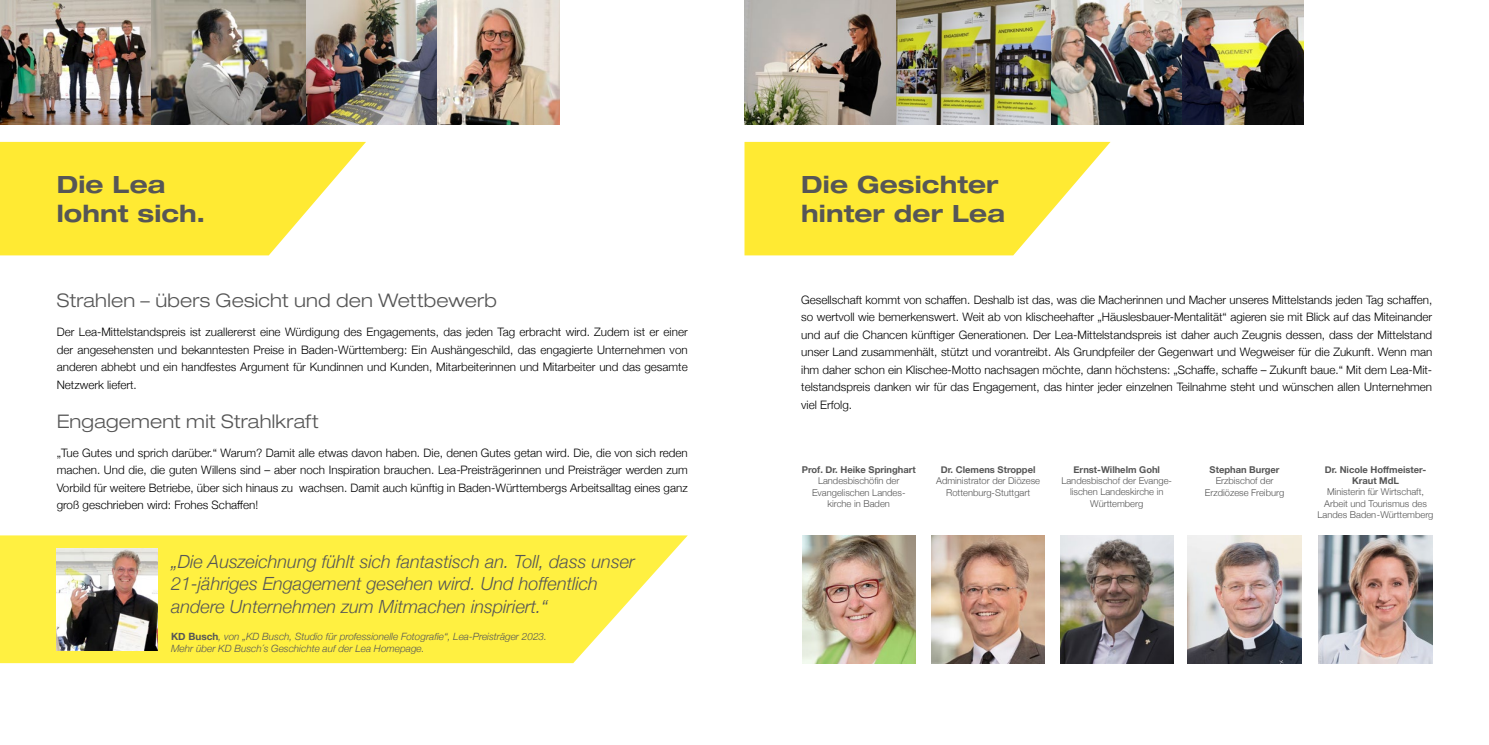
<style>
.page{position:relative;width:1489px;height:745px;background:#fff}
.page>*{position:absolute;margin:0;border:0;box-sizing:border-box;transform-origin:0 0}
.t1{font:700 expanded 23.75px/28.5px "Helvetica Neue";letter-spacing:.005em;color:#565656}
.t2{font:300 expanded 18.75px "Helvetica Neue";letter-spacing:.01em;color:#565656}
.t3{font:italic 300 18.12px/22.5px "Helvetica Neue";color:#565656}
.t4{font:300 11.62px/17.5px "Helvetica Neue";color:#000;text-align:justify}
.t5{font:italic 300 10px/12px "Helvetica Neue";color:#565656}
.t6{font:300 9.38px/11.2px "Helvetica Neue";color:#565656;text-align:center}
.t7{font:700 9.38px/11.2px "Helvetica Neue";color:#565656;text-align:center}
.s1{font-weight:700;font-style:normal}
</style>
<div class="page">
<svg style="left:0;top:535px;width:687px;height:127px;background:#fef153"></svg>
<img style="left:57px;top:548px;width:100px;height:101px">
<svg style="left:0;top:142px;width:366px;height:113px;background:#ffec4d"></svg>
<svg style="left:744px;top:142px;width:366px;height:113px;background:#ffec4d"></svg>
<img style="left:1187px;top:535px;width:114px;height:127px">
<img style="left:802px;top:535px;width:113px;height:127px">
<img style="left:1318px;top:535px;width:113px;height:127px">
<img style="left:0;top:0;width:559px;height:124px">
<img style="left:1060px;top:535px;width:113px;height:127px">
<img style="left:744px;top:0;width:559px;height:124px">
<img style="left:931px;top:535px;width:113px;height:127px">
<h1 class="t1" style="left:57px;top:169px;width:150px">Die Lea lohnt sich.</h1>
<h1 class="t1" style="left:801px;top:169px;width:205px">Die Gesichter hinter der Lea</h1>
<h2 class="t2" style="left:57px;top:289px;width:442px">Strahlen – übers Gesicht und den Wettbewerb</h2>
<p class="t4" style="left:57px;top:322px;width:632px">Der Lea-Mittelstandspreis ist zuallererst eine Würdigung des Engagements, das jeden Tag erbracht wird. Zudem ist er einer der angesehensten und bekanntesten Preise in Baden-Württemberg: Ein Aushängeschild, das engagierte Unternehmen von anderen abhebt und ein handfestes Argument für Kundinnen und Kunden, Mitarbeiterinnen und Mitarbeiter und das gesamte Netzwerk liefert.</p>
<h2 class="t2" style="left:57px;top:409px;width:263px">Engagement mit Strahlkraft</h2>
<p class="t4" style="left:57px;top:442px;width:632px">„Tue Gutes und sprich darüber.“ Warum? Damit alle etwas davon haben. Die, denen Gutes getan wird. Die, die von sich reden machen. Und die, die guten Willens sind – aber noch Inspiration brauchen. Lea-Preisträgerinnen und Preisträger werden zum Vorbild für weitere Betriebe, über sich hinaus zu wachsen. Damit auch künftig in Baden-Württembergs Arbeitsalltag eines ganz groß geschrieben wird: Frohes Schaffen!</p>
<h3 class="t3" style="left:171px;top:548px;width:465px">„Die Auszeichnung fühlt sich fantastisch an. Toll, dass unser<br>21-jähriges Engagement gesehen wird. Und hoffentlich andere Unternehmen zum Mitmachen inspiriert.“</h3>
<p class="t5" style="left:171px;top:629px;width:377px"><span class="s1">KD Busch</span>, von „KD Busch, Studio für professionelle Fotografie“, Lea-Preisträger 2023.<br>Mehr über KD Busch´s Geschichte auf der Lea Homepage.</p>
<p class="t4" style="left:801px;top:290px;width:632px">Gesellschaft kommt von schaffen. Deshalb ist das, was die Macherinnen und Macher unseres Mittelstands jeden Tag schaffen, so wertvoll wie bemerkenswert. Weit ab von klischeehafter „Häuslesbauer-Mentalität“ agieren sie mit Blick auf das Miteinander und auf die Chancen künftiger Generationen. Der Lea-Mittelstandspreis ist daher auch Zeugnis dessen, dass der Mittelstand unser Land zusammenhält, stützt und vorantreibt. Als Grundpfeiler der Gegenwart und Wegweiser für die Zukunft. Wenn man ihm daher schon ein Klischee-Motto nachsagen möchte, dann höchstens: „Schaffe, schaffe – Zukunft baue.“ Mit dem Lea-Mit&shy;telstandspreis danken wir für das Engagement, das hinter jeder einzelnen Teilnahme steht und wünschen allen Unternehmen viel Erfolg.</p>
<p class="t7" style="left:801px;top:464px;width:115px">Prof. Dr. Heike Springhart</p>
<p class="t6" style="left:812px;top:474px;width:95px">Landesbischöfin der<br>Evangelischen Landes&shy;kirche in Baden</p>
<p class="t7" style="left:940px;top:464px;width:96px">Dr. Clemens Stroppel</p>
<p class="t6" style="left:936px;top:474px;width:106px">Administrator der Diözese<br>Rottenburg-Stuttgart</p>
<p class="t7" style="left:1073px;top:464px;width:88px">Ernst-Wilhelm Gohl</p>
<p class="t6" style="left:1061px;top:474px;width:112px">Landesbischof der Evange&shy;lischen Landeskirche in<br>Württemberg</p>
<p class="t7" style="left:1209px;top:464px;width:71px">Stephan Burger</p>
<p class="t6" style="left:1204px;top:474px;width:81px">Erzbischof der<br>Erzdiözese Freiburg</p>
<p class="t7" style="left:1324px;top:464px;width:103px">Dr. Nicole Hoffmeister-<br>Kraut MdL</p>
<p class="t6" style="left:1317px;top:485px;width:117px">Ministerin für Wirtschaft,<br>Arbeit und Tourismus des<br>Landes Baden-Württemberg</p>
</div>
